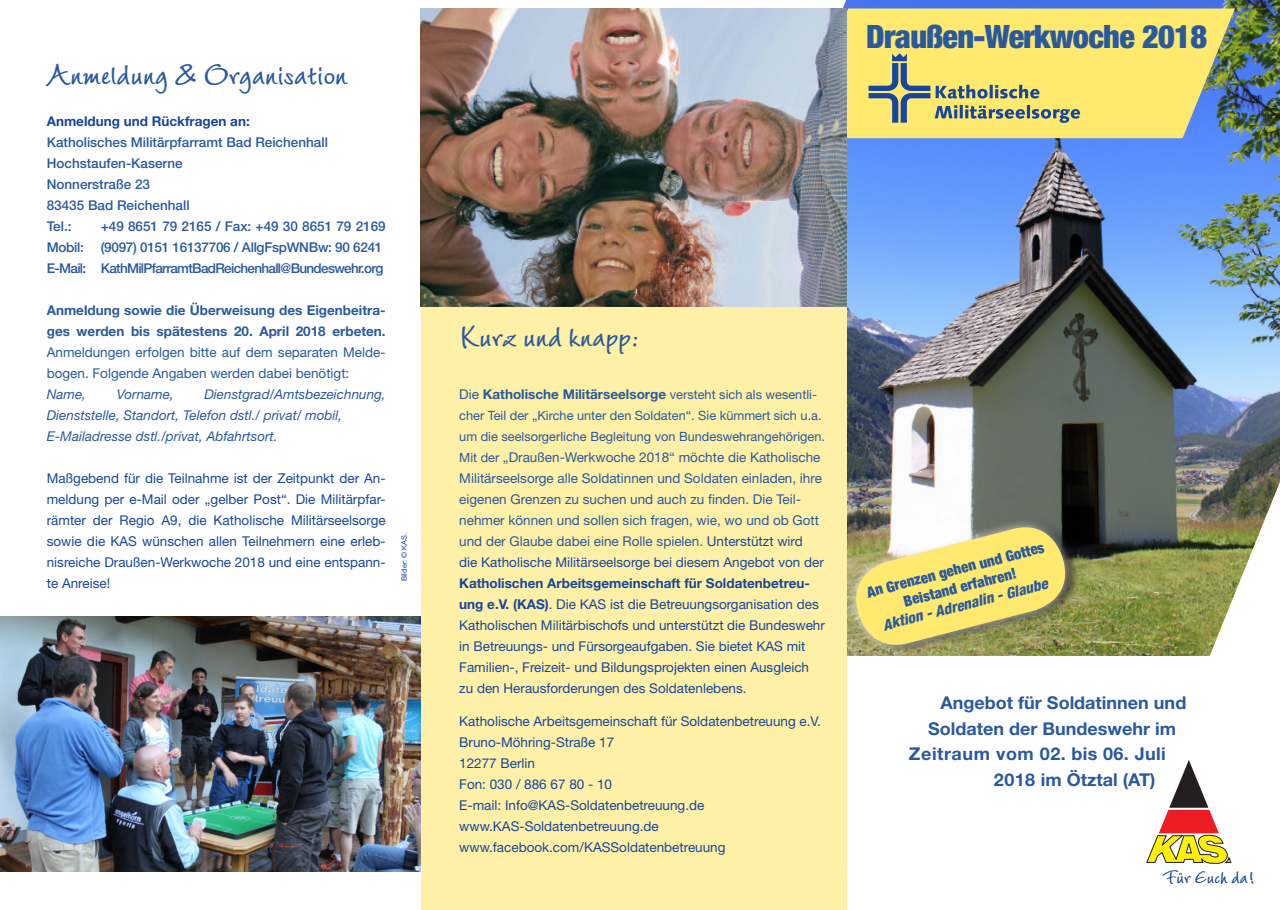
<style>
.page{position:relative;width:1280px;height:910px;background:#fff}
.page>*{position:absolute;margin:0;border:0;box-sizing:border-box;transform-origin:0 0}
.t1{font:700 34.5px "LT Wiesbaden Swing";color:#2a599e}
.t2{font:900 condensed 32.25px "Helvetica Neue LT";letter-spacing:-.02em;color:#2a599e}
.t3{font:700 21px "LT Wiesbaden Swing";color:#18469d}
.t4{font:700 17.7px "Helvetica Neue LT";color:#2a599e}
.t5{font:700 17.7px "Helvetica Neue LT";letter-spacing:.03em;color:#2a599e}
.t6{font:900 condensed 15px/18px "Helvetica Neue LT";color:#2a599e;text-align:center}
.t7{font:13.5px/21px "Helvetica Neue LT";color:#18469d}
.t8{font:13.5px/21px "Helvetica Neue LT";color:#2a599e;text-align:justify}
.t9{font:italic 13.5px/21px "Helvetica Neue LT";color:#2a599e}
.t10{font:500 13.5px "Helvetica Neue LT";color:#2a599e}
.t11{font:500 13.5px/21px "Helvetica Neue LT";letter-spacing:-.02em;color:#2a599e;text-align:right}
.t12{font:700 13.5px "Helvetica Neue LT";color:#2a599e}
.t13{font:500 13.5px "Helvetica Neue LT";letter-spacing:-.05em;color:#2a599e}
.t14{font:700 13.5px "Helvetica Neue LT";color:#18469d}
.t15{font:12.75px/21px "Helvetica Neue LT";color:#2a599e}
.t16{font:7.5px "Helvetica Neue LT";color:#18469d}
.s1{font-weight:700}
.s2{font-weight:400}
.s3{font-weight:400;font-size:12.75px}
.s4{font-size:12.75px;color:#2a599e}
.s5{color:#2a599e}
.s6{font-weight:800;font-style:italic}
</style>
<div class="page">
<img style="left:793px;top:0;width:487px;height:656px">
<svg style="left:1146px;top:760px;width:85px;height:104px"></svg>
<svg style="left:846px;top:9px;width:389px;height:129px;background:#eede72"></svg>
<div style="left:421px;top:26px;width:425px;height:884px;background:#fff0a7"></div>
<img style="left:0;top:617px;width:421px;height:255px">
<img style="left:421px;top:9px;width:425px;height:297px">
<img style="left:846px;top:507px;width:239px;height:158px">
<svg style="left:868px;top:53px;width:212px;height:70px;background:#d3ca76"></svg>
<p class="t1" style="left:47px;top:51px;width:302px">Anmeldung &amp; Organisation</p>
<p class="t14" style="left:47px;top:112px;width:204px">Anmeldung und Rückfragen an:</p>
<p class="t10" style="left:47px;top:134px;width:283px">Katholisches Militärpfarramt Bad Reichenhall</p>
<p class="t10" style="left:47px;top:155px;width:138px">Hochstaufen-Kaserne</p>
<p class="t10" style="left:47px;top:176px;width:105px">Nonnerstraße 23</p>
<p class="t10" style="left:47px;top:197px;width:144px">83435 Bad Reichenhall</p>
<p class="t10" style="left:47px;top:218px;width:26px">Tel.:</p>
<p class="t11" style="left:47px;top:215px;width:340px">+49 8651 79 2165 / Fax: +49 30 8651 79 2169<br>Mobil: (9097) 0151 16137706 / AllgFspWNBw: 90 6241</p>
<p class="t13" style="left:47px;top:260px;width:338px">E-Mail: KathMilPfarramtBadReichenhall@Bundeswehr.org</p>
<p class="t8" style="left:47px;top:299px;width:340px"><span class="s1">Anmeldung sowie die Überweisung des Eigenbeitra&shy;ges werden bis spätestens 20. April 2018 erbeten.<br></span>Anmeldungen erfolgen bitte auf dem separaten Melde&shy;bogen. Folgende Angaben werden dabei benötigt:</p>
<p class="t9" style="left:47px;top:383px;width:41px">Name,</p>
<p class="t9" style="left:117px;top:383px;width:59px">Vorname,</p>
<p class="t9" style="left:47px;top:383px;width:340px;text-indent:158px">Dienstgrad/Amtsbezeichnung,<br>Dienststelle, Standort, Telefon dstl./ privat/ mobil,</p>
<p class="t9" style="left:47px;top:425px;width:232px">E-Mailadresse dstl./privat, Abfahrtsort.</p>
<p class="t7" style="left:47px;top:467px;width:340px;text-align:justify">Maßgebend für die Teilnahme ist der Zeitpunkt der An&shy;meldung per e-Mail oder „gelber Post“. Die Militärpfar&shy;rämter der Regio A9, die Katholische Militärseelsorge sowie die KAS wünschen allen Teilnehmern eine erleb&shy;nisreiche Draußen-Werkwoche 2018 und eine entspann&shy;te Anreise!</p>
<p class="t16" style="left:399px;top:581px;width:50px;rotate:-90deg">Bilder: © KAS.</p>
<p class="t2" style="left:866px;top:17px;width:342px">Draußen-Werkwoche 2018</p>
<p class="t1" style="left:459px;top:313px;width:183px">Kurz und knapp:</p>
<p class="t12" style="left:459px;top:385px;width:359px"><span class="s2">Die</span> Katholische Militärseelsorge <span class="s3">versteht sich als wesentli-</span></p>
<p class="t15" style="left:459px;top:404px;width:367px">cher Teil der „Kirche unter den Soldaten“. Sie kümmert sich u.a. um die seelsorgerliche Begleitung von Bundeswehrangehörigen.</p>
<p class="t7" style="left:459px;top:446px;width:367px"><span class="s4">Mit der</span> <span class="s5">„Draußen-Werkwoche 2018“ möchte die Katholische Militärseelsorge alle Soldatinnen und Soldaten einladen, ihre eigenen Grenzen zu suchen und auch zu finden. Die Teil&shy;nehmer können und sollen sich fragen, wie, wo und ob Gott und der Glaube dabei eine Rolle spielen.</span> Unterstützt wird<br>die Katholische Militärseelsorge bei diesem Angebot von der <span class="s1">Katholischen Arbeitsgemeinschaft für Soldatenbetreu&shy;ung e.V. (KAS)</span>. Die KAS ist die Betreuungsorganisation des Katholischen Militärbischofs und unterstützt die Bundeswehr in Betreuungs- und Fürsorgeaufgaben. Sie bietet KAS mit Familien-, Freizeit- und Bildungsprojekten einen Ausgleich zu den Herausforderungen des Soldatenlebens.</p>
<p class="t7" style="left:459px;top:711px;width:363px">Katholische Arbeitsgemeinschaft für Soldatenbetreuung e.V.</p>
<p class="t7" style="left:459px;top:732px;width:157px">Bruno-Möhring-Straße 17</p>
<p class="t7" style="left:459px;top:753px;width:77px">12277 Berlin</p>
<p class="t7" style="left:459px;top:774px;width:154px">Fon: 030 / 886 67 80 - 10</p>
<p class="t7" style="left:459px;top:795px;width:247px">E-mail: Info@KAS-Soldatenbetreuung.de</p>
<p class="t7" style="left:459px;top:816px;width:268px">www.KAS-Soldatenbetreuung.de www.facebook.com/KASSoldatenbetreuung</p>
<p class="t6" style="left:865px;top:583px;width:184px;rotate:-14deg">An Grenzen gehen und Gottes<br>Beistand erfahren!<br><span class="s6">Aktion - Adrenalin - Glaube</span></p>
<p class="t4" style="left:941px;top:692px;width:247px">Angebot für Soldatinnen und</p>
<p class="t4" style="left:928px;top:717px;width:249px">Soldaten der Bundeswehr im</p>
<p class="t5" style="left:909px;top:743px;width:258px">Zeitraum vom 02. bis 06. Juli</p>
<p class="t4" style="left:994px;top:768px;width:163px">2018 im Ötztal (AT)</p>
<p class="t3" style="left:1162px;top:863px;width:94px">Für Euch da!</p>
</div>
